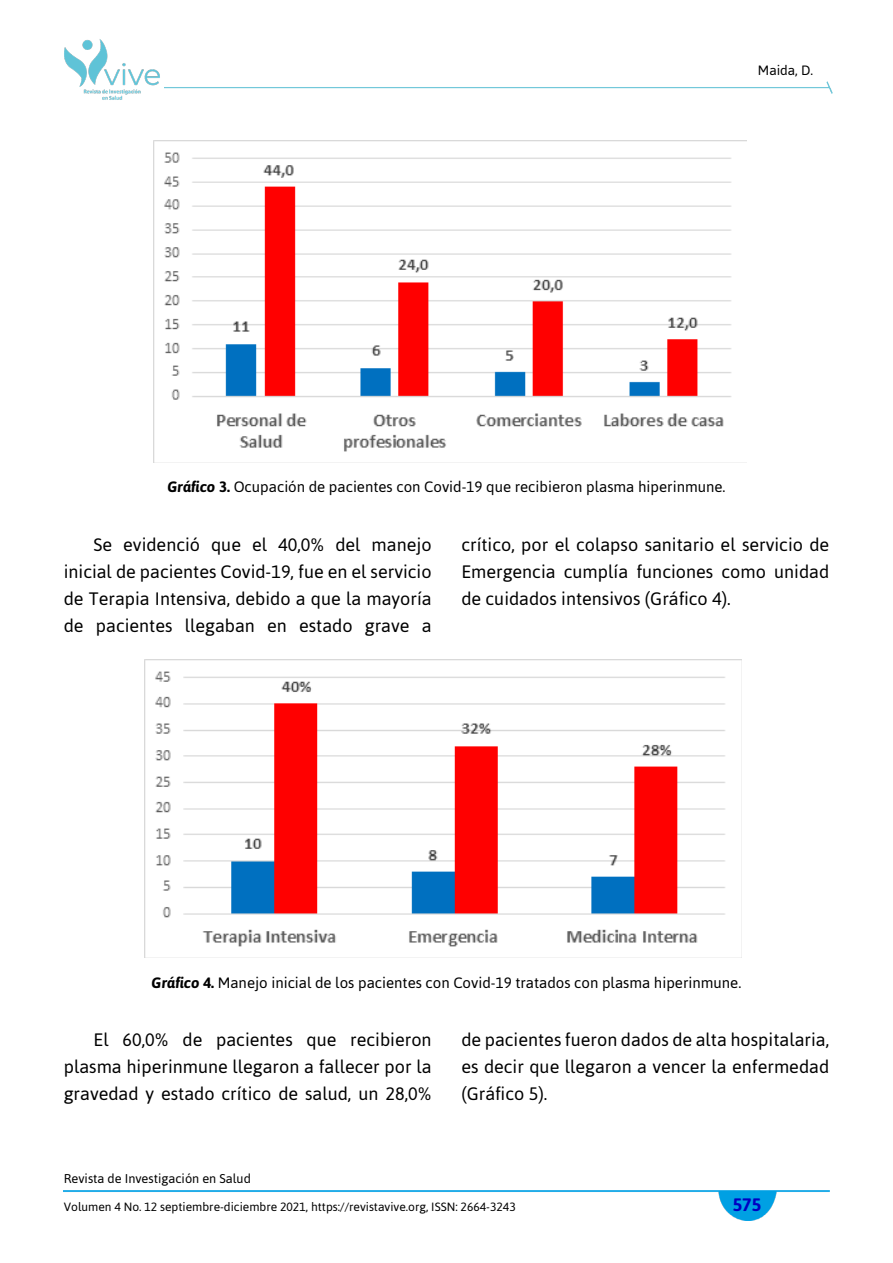
<style>
.page{position:relative;width:893px;height:1263px;background:#fff}
.page>*{position:absolute;margin:0;border:0;box-sizing:border-box;transform-origin:0 0}
.t1{font:18px/27px "Asap";color:#000;text-align:justify}
.t2{font:700 18px "Asap";color:#0000c2}
.t3{font:15px "Asap";color:#000}
.t4{font:13.5px "Asap";color:#000}
.t5{font:12.75px "Asap";color:#000}
.t6{font:12px "Asap";color:#000}
.s1{font-weight:700;font-style:italic}
.s2{font-weight:700}
</style>
<div class="page">
<img style="left:165px;top:82px;width:667px;height:11px">
<img style="left:64px;top:39px;width:101px;height:61px">
<img style="left:64px;top:1190px;width:765px;height:30px">
<img style="left:153px;top:140px;width:594px;height:322px">
<img style="left:145px;top:659px;width:596px;height:298px">
<p class="t4" style="left:758px;top:62px;width:57px">Maida, D.</p>
<p class="t3" style="left:167px;top:478px;width:559px"><span class="s1">Gráfico</span> <span class="s2">3.</span> Ocupación de pacientes con Covid-19 que recibieron plasma hiperinmune.</p>
<p class="t1" style="left:64px;top:530px;width:369px;text-indent:30px">Se evidenció que el 40,0% del manejo inicial de pacientes Covid-19, fue en el servicio de Terapia Intensiva, debido a que la mayoría de pacientes llegaban en estado grave a</p>
<p class="t1" style="left:461px;top:530px;width:369px">crítico, por el colapso sanitario el servicio de Emergencia cumplía funciones como unidad de cuidados intensivos (Gráfico 4).</p>
<p class="t3" style="left:152px;top:974px;width:591px"><span class="s1">Gráfico</span> <span class="s2">4.</span> Manejo inicial de los pacientes con Covid-19 tratados con plasma hiperinmune.</p>
<p class="t1" style="left:64px;top:1026px;width:369px;text-indent:30px">El 60,0% de pacientes que recibieron plasma hiperinmune llegaron a fallecer por la gravedad y estado crítico de salud, un 28,0%</p>
<p class="t1" style="left:461px;top:1026px;width:369px">de pacientes fueron dados de alta hospitalaria, es decir que llegaron a vencer la enfermedad (Gráfico 5).</p>
<p class="t5" style="left:64px;top:1171px;width:189px">Revista de Investigación en Salud</p>
<p class="t6" style="left:64px;top:1200px;width:453px">Volumen 4 No. 12 septiembre-diciembre 2021, https://revistavive.org, ISSN: 2664-3243</p>
<p class="t2" style="left:733px;top:1194px;width:30px">575</p>
</div>
